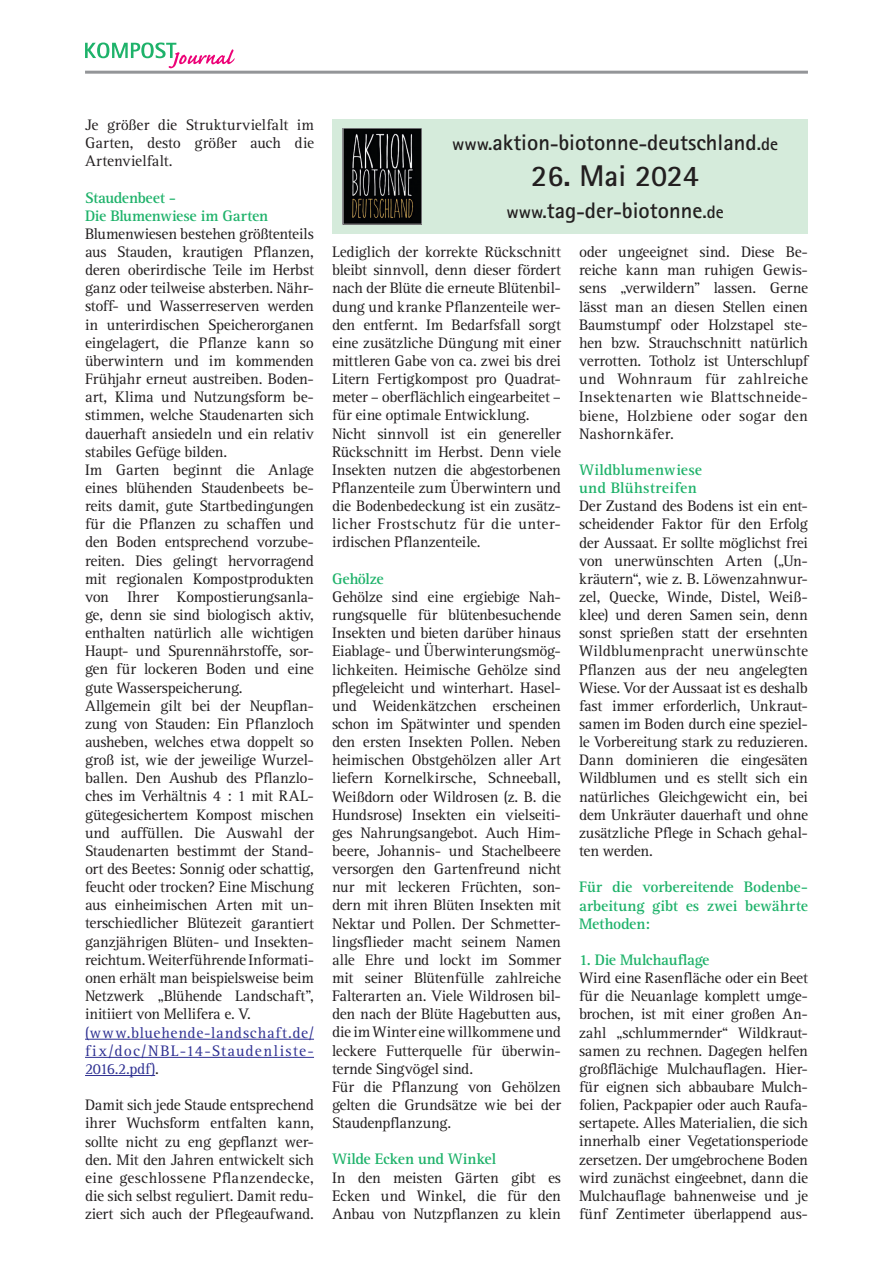
<style>
.page{position:relative;width:893px;height:1263px;background:#fff}
.page>*{position:absolute;margin:0;border:0;box-sizing:border-box;transform-origin:0 0}
.t1{font:700 30px "Rotis Sans Serif Std";color:#231f20}
.t2{font:700 22.5px "Rotis Sans Serif Std";color:#231f20}
.t3{font:15.75px/18.1px "Rotis Serif Std";letter-spacing:-.01em;color:#231f20;text-align:justify}
.t4{font:700 15.75px/18.1px "Rotis Serif Std";letter-spacing:-.01em;color:#1eb26a}
.t5{font:15.75px/18.1px "Rotis Serif Std";letter-spacing:.06em;color:#2e3092;text-align:justify}
.t6{font:700 15.75px/18.1px "Rotis Serif Std";letter-spacing:.015em;color:#1eb26a}
.s1{color:#231f20}
.s2{font-size:18px}
</style>
<div class="page">
<hr style="left:85px;top:71px;width:723px;height:3px;background:#939598">
<svg style="left:85px;top:43px;width:150px;height:25px"></svg>
<hr style="left:85px;top:1039px;width:229px;height:1px;background:#2e3092">
<hr style="left:85px;top:1057px;width:229px;height:1px;background:#2e3092">
<hr style="left:85px;top:1075px;width:70px;height:1px;background:#2e3092">
<div style="left:332px;top:119px;width:476px;height:114px;background:#d5ebdb"></div>
<img style="left:343px;top:128px;width:79px;height:96px">
<p class="t3" style="left:85px;top:116px;width:230px">Je größer die Strukturvielfalt im Garten, desto größer auch die Artenvielfalt.</p>
<p class="t4" style="left:85px;top:189px;width:185px">Staudenbeet -<br>Die Blumenwiese im Garten</p>
<p class="t3" style="left:85px;top:225px;width:231px;text-align:left">Blumenwiesen bestehen größtenteils aus Stauden, krautigen Pflanzen, deren oberirdische Teile im Herbst ganz oder teilweise absterben. Nähr&shy;stoff- und Wasserreserven werden in unterirdischen Speicherorganen eingelagert, die Pflanze kann so überwintern und im kommenden Frühjahr erneut austreiben. Boden&shy;art, Klima und Nutzungsform be&shy;stimmen, welche Staudenarten sich dauerhaft ansiedeln und ein relativ stabiles Gefüge bilden.<br>Im Garten beginnt die Anlage eines blühenden Staudenbeets be&shy;reits damit, gute Startbedingungen für die Pflanzen zu schaffen und den Boden entsprechend vorzube&shy;reiten. Dies gelingt hervorragend mit regionalen Kompostprodukten von Ihrer Kompostierungsanla&shy;ge, denn sie sind biologisch aktiv, enthalten natürlich alle wichtigen Haupt- und Spurennährstoffe, sor&shy;gen für lockeren Boden und eine gute Wasserspeicherung.<br>Allgemein gilt bei der Neupflan&shy;zung von Stauden: Ein Pflanzloch ausheben, welches etwa doppelt so groß ist, wie der jeweilige Wurzel&shy;ballen. Den Aushub des Pflanzlo&shy;ches im Verhältnis 4 : 1 mit RAL&shy;gütegesichertem Kompost mischen und auffüllen. Die Auswahl der Staudenarten bestimmt der Stand&shy;ort des Beetes: Sonnig oder schattig, feucht oder trocken? Eine Mischung aus einheimischen Arten mit un&shy;terschiedlicher Blütezeit garantiert ganzjährigen Blüten- und Insekten&shy;reichtum. Weiterführende Informati&shy;onen erhält man beispielsweise beim Netzwerk „Blühende Landschaft", initiiert von Mellifera e. V.</p>
<p class="t5" style="left:85px;top:1024px;width:230px">(www.bluehende-landschaft.de/ fix/doc/NBL-14-Staudenliste-2016.2.pdf)<span class="s1">.</span></p>
<p class="t3" style="left:85px;top:1096px;width:231px">Damit sich jede Staude entsprechend ihrer Wuchsform entfalten kann, sollte nicht zu eng gepflanzt wer&shy;den. Mit den Jahren entwickelt sich eine geschlossene Pflanzendecke, die sich selbst reguliert. Damit redu&shy;ziert sich auch der Pflegeaufwand.</p>
<h2 class="t2" style="left:452px;top:129px;width:327px"><span class="s2">www.</span>aktion<span class="s2">-</span>biotonne<span class="s2">-</span>deutschland<span class="s2">.de</span></h2>
<h1 class="t1" style="left:531px;top:157px;width:169px">26. Mai 2024</h1>
<h2 class="t2" style="left:507px;top:196px;width:219px"><span class="s2">www.</span>tag<span class="s2">-</span>der<span class="s2">-</span>biotonne<span class="s2">.de</span></h2>
<p class="t3" style="left:332px;top:243px;width:231px;text-align:left">Lediglich der korrekte Rückschnitt bleibt sinnvoll, denn dieser fördert nach der Blüte die erneute Blütenbil&shy;dung und kranke Pflanzenteile wer&shy;den entfernt. Im Bedarfsfall sorgt eine zusätzliche Düngung mit einer mittleren Gabe von ca. zwei bis drei Litern Fertigkompost pro Quadrat&shy;meter – oberflächlich eingearbeitet – für eine optimale Entwicklung.<br>Nicht sinnvoll ist ein genereller Rückschnitt im Herbst. Denn viele Insekten nutzen die abgestorbenen Pflanzenteile zum Überwintern und die Bodenbedeckung ist ein zusätz&shy;licher Frostschutz für die unter&shy;irdischen Pflanzenteile.</p>
<p class="t4" style="left:332px;top:570px;width:53px">Gehölze</p>
<p class="t3" style="left:332px;top:588px;width:231px;text-align:left">Gehölze sind eine ergiebige Nah&shy;rungsquelle für blütenbesuchende Insekten und bieten darüber hinaus Eiablage- und Überwinterungsmög&shy;lichkeiten. Heimische Gehölze sind pflegeleicht und winterhart. Hasel&shy;und Weidenkätzchen erscheinen schon im Spätwinter und spenden den ersten Insekten Pollen. Neben heimischen Obstgehölzen aller Art liefern Kornelkirsche, Schneeball, Weißdorn oder Wildrosen (z. B. die Hundsrose) Insekten ein vielseiti&shy;ges Nahrungsangebot. Auch Him&shy;beere, Johannis- und Stachelbeere versorgen den Gartenfreund nicht nur mit leckeren Früchten, son&shy;dern mit ihren Blüten Insekten mit Nektar und Pollen. Der Schmetter&shy;lingsflieder macht seinem Namen alle Ehre und lockt im Sommer mit seiner Blütenfülle zahlreiche Falterarten an. Viele Wildrosen bil&shy;den nach der Blüte Hagebutten aus, die im Winter eine willkommene und leckere Futterquelle für überwin&shy;ternde Singvögel sind.<br>Für die Pflanzung von Gehölzen gelten die Grundsätze wie bei der Staudenpflanzung.</p>
<p class="t4" style="left:332px;top:1150px;width:166px">Wilde Ecken und Winkel</p>
<p class="t3" style="left:332px;top:1169px;width:230px">In den meisten Gärten gibt es Ecken und Winkel, die für den Anbau von Nutzpflanzen zu klein</p>
<p class="t3" style="left:579px;top:243px;width:230px">oder ungeeignet sind. Diese Be&shy;reiche kann man ruhigen Gewis&shy;sens „verwildern" lassen. Gerne lässt man an diesen Stellen einen Baumstumpf oder Holzstapel ste&shy;hen bzw. Strauchschnitt natürlich verrotten. Totholz ist Unterschlupf und Wohnraum für zahlreiche Insektenarten wie Blattschneide&shy;biene, Holzbiene oder sogar den Nashornkäfer.</p>
<p class="t6" style="left:579px;top:461px;width:125px">Wildblumenwiese und Blühstreifen</p>
<p class="t3" style="left:579px;top:497px;width:231px">Der Zustand des Bodens ist ein ent&shy;scheidender Faktor für den Erfolg der Aussaat. Er sollte möglichst frei von unerwünschten Arten („Un&shy;kräutern“, wie z. B. Löwenzahnwur&shy;zel, Quecke, Winde, Distel, Weiß&shy;klee) und deren Samen sein, denn sonst sprießen statt der ersehnten Wildblumenpracht unerwünschte Pflanzen aus der neu angelegten Wiese. Vor der Aussaat ist es deshalb fast immer erforderlich, Unkraut&shy;samen im Boden durch eine speziel&shy;le Vorbereitung stark zu reduzieren.<br>Dann dominieren die eingesäten Wildblumen und es stellt sich ein natürliches Gleichgewicht ein, bei dem Unkräuter dauerhaft und ohne zusätzliche Pflege in Schach gehal&shy;ten werden.</p>
<p class="t4" style="left:579px;top:878px;width:230px;text-align:justify">Für die vorbereitende Bodenbe&shy;arbeitung gibt es zwei bewährte Methoden:</p>
<p class="t4" style="left:579px;top:951px;width:132px">1. Die Mulchauflage</p>
<p class="t3" style="left:579px;top:969px;width:230px">Wird eine Rasenfläche oder ein Beet für die Neuanlage komplett umge&shy;brochen, ist mit einer großen An&shy;zahl „schlummernder“ Wildkraut&shy;samen zu rechnen. Dagegen helfen großflächige Mulchauflagen. Hier&shy;für eignen sich abbaubare Mulch&shy;folien, Packpapier oder auch Raufa&shy;sertapete. Alles Materialien, die sich innerhalb einer Vegetationsperiode zersetzen. Der umgebrochene Boden wird zunächst eingeebnet, dann die Mulchauflage bahnenweise und je fünf Zentimeter überlappend aus-</p>
</div>
